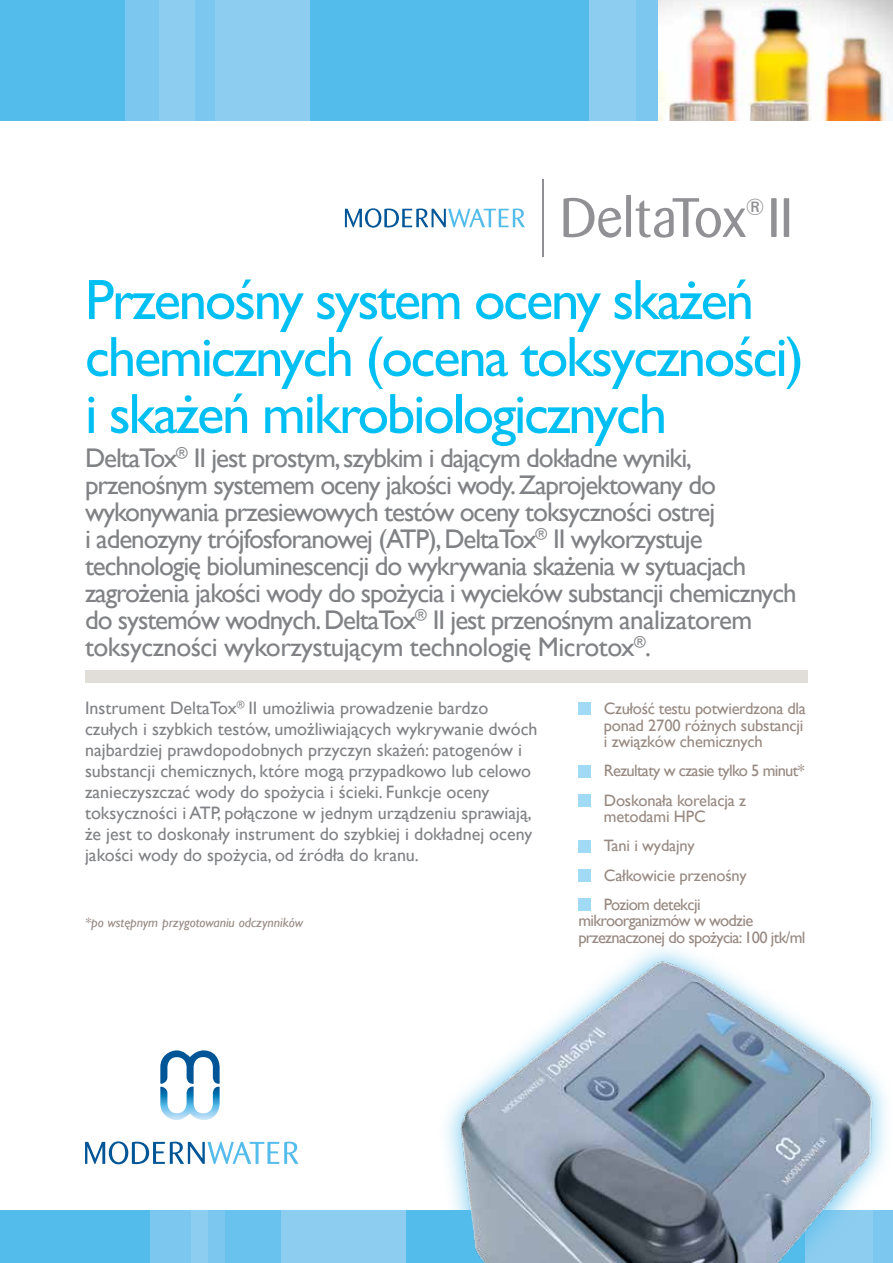
<style>
.page{position:relative;width:893px;height:1263px;background:#fff}
.page>*{position:absolute;margin:0;border:0;box-sizing:border-box;transform-origin:0 0}
.t1{font:57px/57px "Gill Sans";letter-spacing:-.04em;color:#00c0f3}
.t2{font:54.9px "Barmeno";color:#919195}
.t3{font:27px/27px "Gill Sans";letter-spacing:-.04em;color:#808285}
.t4{font:500 23.1px "Barmeno";color:#919195}
.t5{font:18px/21px "Gill Sans";color:#808285}
.t6{font:16.5px/29.2px "Gill Sans";letter-spacing:-.02em;color:#978981}
.t7{font:16.5px/29.2px "Gill Sans";letter-spacing:-.04em;color:#978981}
.t8{font:italic 13.5px "Gill Sans";color:#978981}
</style>
<div class="page">
<div style="left:0;top:0;width:125px;height:120px;background:#54bceb"></div>
<div style="left:125px;top:0;width:34px;height:120px;background:#7bc7ef"></div>
<div style="left:159px;top:0;width:37px;height:120px;background:#8dcdf0"></div>
<div style="left:196px;top:0;width:20px;height:120px;background:#7bc7ef"></div>
<div style="left:216px;top:0;width:94px;height:120px;background:#8dcdf0"></div>
<div style="left:310px;top:0;width:279px;height:120px;background:#54bceb"></div>
<div style="left:589px;top:0;width:47px;height:120px;background:#8dcdf0"></div>
<div style="left:636px;top:0;width:23px;height:120px;background:#7bc7ef"></div>
<img style="left:658px;top:0;width:235px;height:120px">
<div style="left:191px;top:1210px;width:215px;height:53px;background:#8dcdf0"></div>
<div style="left:0;top:1210px;width:173px;height:53px;background:#54bceb"></div>
<div style="left:151px;top:1210px;width:40px;height:53px;background:#7bc7ef"></div>
<div style="left:208px;top:1210px;width:17px;height:53px;background:#7bc7ef"></div>
<div style="left:225px;top:1210px;width:56px;height:53px;background:#69c1ed"></div>
<svg style="left:160px;top:1050px;width:60px;height:70px"></svg>
<svg style="left:85px;top:1141px;width:213px;height:23px"></svg>
<div style="left:85px;top:670px;width:723px;height:12px;background:#e1ddd8"></div>
<hr style="left:542px;top:179px;width:2px;height:77px;background:#919195">
<svg style="left:345px;top:208px;width:180px;height:20px"></svg>
<div style="left:578px;top:703px;width:13px;height:12px;background:#a1daf4"></div>
<div style="left:578px;top:765px;width:13px;height:12px;background:#a1daf4"></div>
<div style="left:578px;top:794px;width:13px;height:12px;background:#a1daf4"></div>
<div style="left:578px;top:840px;width:13px;height:12px;background:#a1daf4"></div>
<div style="left:578px;top:869px;width:13px;height:13px;background:#a1daf4"></div>
<div style="left:578px;top:898px;width:13px;height:13px;background:#a1daf4"></div>
<img style="left:406px;top:948px;width:487px;height:315px">
<h2 class="t2" style="left:560px;top:186px;width:234px">DeltaTox II</h2>
<p class="t4" style="left:745px;top:193px;width:21px">®</p>
<h1 class="t1" style="left:85px;top:272px;width:720px">Przenośny system oceny skażeń chemicznych (ocena toksyczności) i skażeń mikrobiologicznych</h1>
<p class="t3" style="left:85px;top:444px;width:713px">DeltaTox<sup>®</sup> II jest prostym, szybkim i dającym dokładne wyniki, przenośnym systemem oceny jakości wody. Zaprojektowany do wykonywania przesiewowych testów oceny toksyczności ostrej<br>i adenozyny trójfosforanowej (ATP), DeltaTox<sup>®</sup> II wykorzystuje technologię bioluminescencji do wykrywania skażenia w sytuacjach zagrożenia jakości wody do spożycia i wycieków substancji chemicznych do systemów wodnych. DeltaTox<sup>®</sup> II jest przenośnym analizatorem toksyczności wykorzystującym technologię Microtox<sup>®</sup>.</p>
<p class="t5" style="left:85px;top:698px;width:454px">Instrument DeltaTox<sup>®</sup> II umożliwia prowadzenie bardzo czułych i szybkich testów, umożliwiających wykrywanie dwóch najbardziej prawdopodobnych przyczyn skażeń: patogenów i substancji chemicznych, które mogą przypadkowo lub celowo zanieczyszczać wody do spożycia i ścieki. Funkcje oceny toksyczności i ATP, połączone w jednym urządzeniu sprawiają, że jest to doskonały instrument do szybkiej i dokładnej oceny jakości wody do spożycia, od źródła do kranu.</p>
<p class="t6" style="left:604px;top:700px;width:204px;line-height:16.5px">Czułość testu potwierdzona dla ponad 2700 różnych substancji i związków chemicznych</p>
<p class="t7" style="left:604px;top:756px;width:202px">Rezultaty w czasie tylko 5 minut*<br>Doskonała korelacja z</p>
<p class="t6" style="left:604px;top:802px;width:144px">metodami HPC<br>Tani i wydajny<br>Całkowicie przenośny<br>Poziom detekcji</p>
<p class="t7" style="left:578px;top:913px;width:229px;line-height:16.5px">mikroorganizmów w wodzie przeznaczonej do spożycia: 100 jtk/ml</p>
<p class="t8" style="left:85px;top:914px;width:220px">*po wstępnym przygotowaniu odczynników</p>
</div>
